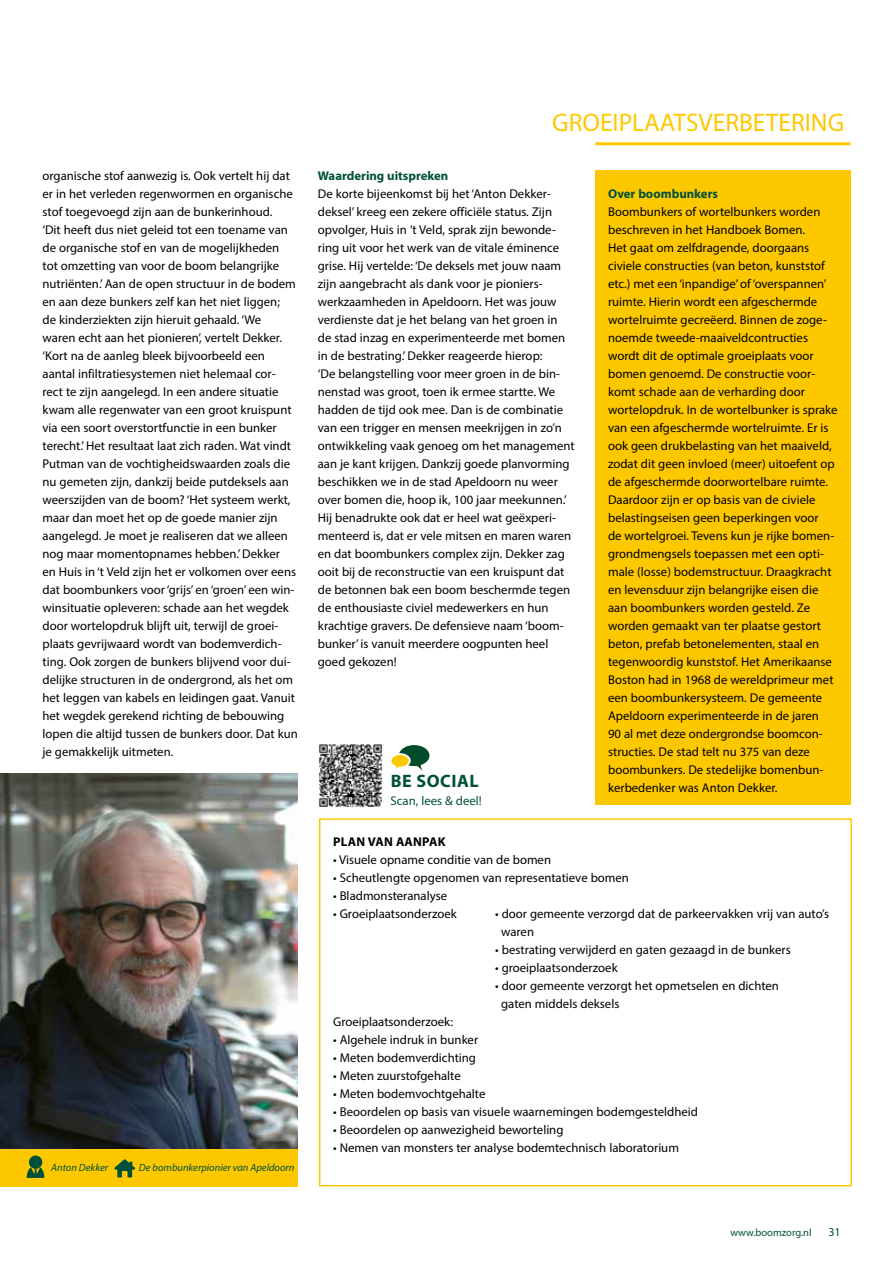
<style>
.page{position:relative;width:893px;height:1263px;background:#fff}
.page>*{position:absolute;margin:0;border:0;box-sizing:border-box;transform-origin:0 0}
.t1{font:25.5px "Myriad Pro";color:#fec800}
.t2{font:700 18px "Myriad Pro";letter-spacing:.03em;color:#005139}
.t3{font:12.75px/18px "Myriad Pro";color:#000}
.t4{font:700 12.75px "Myriad Pro";color:#005139}
.t5{font:12.75px "Myriad Pro";color:#005139}
.t6{font:700 12.75px "Myriad Pro";letter-spacing:.02em;color:#000}
.t7{font:12px "Myriad Pro";color:#005139}
.t8{font:italic 10.5px "Myriad Pro";color:#005139}
.t9{font:10.5px "Myriad Pro";color:#005139}
</style>
<div class="page">
<hr style="left:595px;top:142px;width:255px;height:3px;background:#fec800">
<img style="left:0;top:774px;width:298px;height:376px">
<div style="left:0;top:1150px;width:298px;height:37px;background:#fec800"></div>
<svg style="left:27px;top:1167px;width:17px;height:11px"></svg>
<div style="left:29px;top:1155px;width:13px;height:14px;background:#005139;border-radius:50%"></div>
<svg style="left:114px;top:1159px;width:21px;height:18px"></svg>
<div style="left:595px;top:170px;width:255px;height:635px;background:#fec800"></div>
<div style="left:319px;top:818px;width:533px;height:368px;border:2px solid #fec800"></div>
<img style="left:319px;top:744px;width:65px;height:62px">
<svg style="left:391px;top:745px;width:38px;height:26px"></svg>
<h1 class="t1" style="left:552px;top:107px;width:293px">GROEIPLAATSVERBETERING</h1>
<p class="t3" style="left:43px;top:167px;width:257px">organische stof aanwezig is. Ook vertelt hij dat er in het verleden regenwormen en organische stof toegevoegd zijn aan de bunkerinhoud.<br>‘Dit heeft dus niet geleid tot een toename van de organische stof en van de mogelijkheden tot omzetting van voor de boom belangrijke nutriënten.’ Aan de open structuur in de bodem en aan deze bunkers zelf kan het niet liggen;<br>de kinderziekten zijn hieruit gehaald. ‘We<br>waren echt aan het pionieren’, vertelt Dekker. ‘Kort na de aanleg bleek bijvoorbeeld een aantal infiltratiesystemen niet helemaal cor&shy;rect te zijn aangelegd. In een andere situatie kwam alle regenwater van een groot kruispunt via een soort overstortfunctie in een bunker terecht.’ Het resultaat laat zich raden. Wat vindt Putman van de vochtigheidswaarden zoals die nu gemeten zijn, dankzij beide putdeksels aan weerszijden van de boom? ‘Het systeem werkt, maar dan moet het op de goede manier zijn aangelegd. Je moet je realiseren dat we alleen nog maar momentopnames hebben.’ Dekker<br>en Huis in ‘t Veld zijn het er volkomen over eens dat boombunkers voor ‘grijs’ en ‘groen’ een win&shy;winsituatie opleveren: schade aan het wegdek door wortelopdruk blijft uit, terwijl de groei&shy;plaats gevrijwaard wordt van bodemverdich&shy;ting. Ook zorgen de bunkers blijvend voor dui&shy;delijke structuren in de ondergrond, als het om het leggen van kabels en leidingen gaat. Vanuit het wegdek gerekend richting de bebouwing lopen die altijd tussen de bunkers door. Dat kun je gemakkelijk uitmeten.</p>
<p class="t4" style="left:318px;top:167px;width:132px">Waardering uitspreken</p>
<p class="t3" style="left:318px;top:185px;width:258px">De korte bijeenkomst bij het ‘Anton Dekker&shy;deksel’ kreeg een zekere officiële status. Zijn opvolger, Huis in ’t Veld, sprak zijn bewonde&shy;ring uit voor het werk van de vitale éminence grise. Hij vertelde: ‘De deksels met jouw naam zijn aangebracht als dank voor je pioniers&shy;werkzaamheden in Apeldoorn. Het was jouw verdienste dat je het belang van het groen in<br>de stad inzag en experimenteerde met bomen in de bestrating.’ Dekker reageerde hierop:<br>‘De belangstelling voor meer groen in de bin&shy;nenstad was groot, toen ik ermee startte. We hadden de tijd ook mee. Dan is de combinatie van een trigger en mensen meekrijgen in zo’n ontwikkeling vaak genoeg om het management aan je kant krijgen. Dankzij goede planvorming beschikken we in de stad Apeldoorn nu weer over bomen die, hoop ik, 100 jaar meekunnen.’ Hij benadrukte ook dat er heel wat geëxperi&shy;menteerd is, dat er vele mitsen en maren waren en dat boombunkers complex zijn. Dekker zag ooit bij de reconstructie van een kruispunt dat de betonnen bak een boom beschermde tegen de enthousiaste civiel medewerkers en hun krachtige gravers. De defensieve naam ‘boom&shy;bunker’ is vanuit meerdere oogpunten heel goed gekozen!</p>
<h2 class="t2" style="left:391px;top:769px;width:89px">BE SOCIAL</h2>
<p class="t5" style="left:391px;top:792px;width:93px">Scan, lees &amp; deel!</p>
<p class="t4" style="left:608px;top:185px;width:111px">Over boombunkers</p>
<p class="t3" style="left:608px;top:203px;width:231px">Boombunkers of wortelbunkers worden beschreven in het Handboek Bomen.<br>Het gaat om zelfdragende, doorgaans civiele constructies (van beton, kunststof etc.) met een ‘inpandige’ of ‘overspannen’ ruimte. Hierin wordt een afgeschermde wortelruimte gecreëerd. Binnen de zoge&shy;noemde tweede-maaiveldcontructies wordt dit de optimale groeiplaats voor bomen genoemd. De constructie voor&shy;komt schade aan de verharding door wortelopdruk. In de wortelbunker is sprake van een afgeschermde wortelruimte. Er is ook geen drukbelasting van het maaiveld, zodat dit geen invloed (meer) uitoefent op de afgeschermde doorwortelbare ruimte.<br>Daardoor zijn er op basis van de civiele belastingseisen geen beperkingen voor<br>de wortelgroei. Tevens kun je rijke bomen&shy;grondmengsels toepassen met een opti&shy;male (losse) bodemstructuur. Draagkracht en levensduur zijn belangrijke eisen die aan boombunkers worden gesteld. Ze worden gemaakt van ter plaatse gestort beton, prefab betonelementen, staal en tegenwoordig kunststof. Het Amerikaanse Boston had in 1968 de wereldprimeur met een boombunkersysteem. De gemeente Apeldoorn experimenteerde in de jaren<br>90 al met deze ondergrondse boomcon&shy;structies. De stad telt nu 375 van deze boombunkers. De stedelijke bomenbun&shy;kerbedenker was Anton Dekker.</p>
<p class="t8" style="left:51px;top:1161px;width:59px">Anton Dekker</p>
<p class="t8" style="left:139px;top:1161px;width:157px">De bombunkerpionier van Apeldoorn</p>
<p class="t6" style="left:333px;top:833px;width:114px">PLAN VAN AANPAK</p>
<p class="t3" style="left:333px;top:851px;width:219px">• Visuele opname conditie van de bomen</p>
<p class="t3" style="left:333px;top:869px;width:297px">• Scheutlengte opgenomen van representatieve bomen</p>
<p class="t3" style="left:333px;top:887px;width:115px">• Bladmonsteranalyse</p>
<p class="t3" style="left:333px;top:905px;width:125px">• Groeiplaatsonderzoek</p>
<p class="t3" style="left:501px;top:905px;width:329px;text-indent:-6px">• door gemeente verzorgd dat de parkeervakken vrij van auto’s waren</p>
<p class="t3" style="left:495px;top:941px;width:297px">• bestrating verwijderd en gaten gezaagd in de bunkers</p>
<p class="t3" style="left:495px;top:959px;width:124px">• groeiplaatsonderzoek</p>
<p class="t3" style="left:501px;top:977px;width:279px;text-indent:-6px">• door gemeente verzorgt het opmetselen en dichten gaten middels deksels</p>
<p class="t3" style="left:333px;top:1013px;width:121px">Groeiplaatsonderzoek:</p>
<p class="t3" style="left:333px;top:1031px;width:147px">• Algehele indruk in bunker</p>
<p class="t3" style="left:333px;top:1049px;width:144px">• Meten bodemverdichting</p>
<p class="t3" style="left:333px;top:1067px;width:129px">• Meten zuurstofgehalte</p>
<p class="t3" style="left:333px;top:1085px;width:154px">• Meten bodemvochtgehalte</p>
<p class="t3" style="left:333px;top:1103px;width:366px">• Beoordelen op basis van visuele waarnemingen bodemgesteldheid</p>
<p class="t3" style="left:333px;top:1121px;width:232px">• Beoordelen op aanwezigheid beworteling</p>
<p class="t3" style="left:333px;top:1139px;width:347px">• Nemen van monsters ter analyse bodemtechnisch laboratorium</p>
<p class="t9" style="left:730px;top:1226px;width:83px">www.boomzorg.nl</p>
<p class="t7" style="left:828px;top:1224px;width:14px">31</p>
</div>
